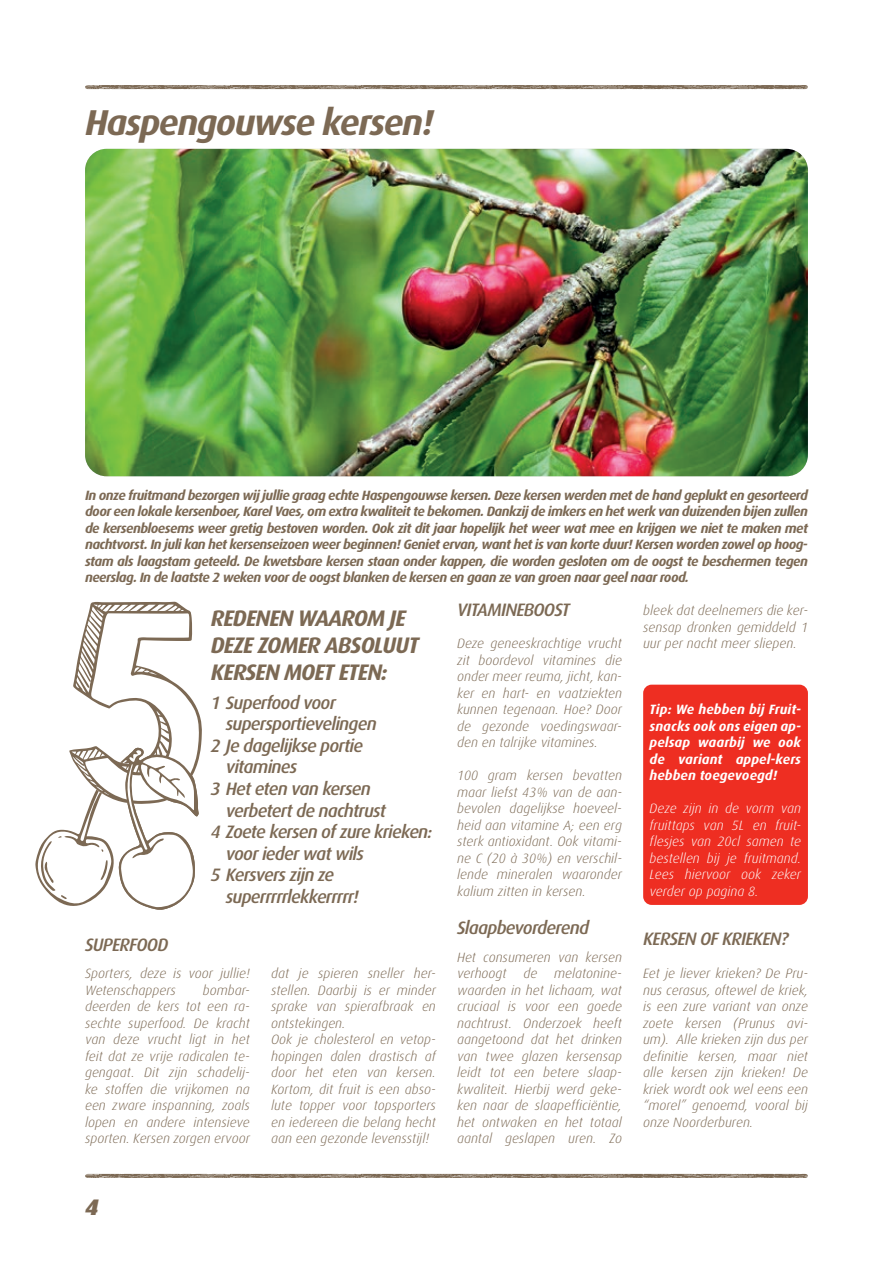
<style>
.page{position:relative;width:893px;height:1263px;background:#fff}
.page>*{position:absolute;margin:0;border:0;box-sizing:border-box;transform-origin:0 0}
.t1{font:italic 700 36px "Dax";letter-spacing:-.04em;color:#7c6954}
.t2{font:italic 700 22.5px/27px "Dax";letter-spacing:-.04em;color:#7c6954}
.t3{font:italic 900 22.5px "Dax";color:#7c6954}
.t4{font:italic 500 18px "Dax";letter-spacing:-.04em;color:#7c6954}
.t5{font:italic 300 13.5px/16.5px "Dax";letter-spacing:.005em;color:#7c6954;text-align:justify}
.t6{font:italic 700 13.5px/16.5px "Dax";letter-spacing:-.04em;color:#7c6954;text-align:justify}
.t7{font:italic 300 13.5px/16.5px "Dax";letter-spacing:.005em;color:#fff;text-align:justify}
.t8{font:italic 700 13.5px/16.5px "Dax";letter-spacing:.005em;color:#fff;text-align:justify}
</style>
<div class="page">
<svg style="left:85px;top:85px;width:723px;height:4px;background:#8f7f6e"></svg>
<svg style="left:85px;top:1174px;width:723px;height:4px;background:#8f7f6e"></svg>
<img style="left:85px;top:149px;width:723px;height:327px">
<svg style="left:35px;top:602px;width:167px;height:308px"></svg>
<div style="left:643px;top:685px;width:165px;height:220px;background:#ee2e22;border-radius:9px"></div>
<h1 class="t1" style="left:85px;top:102px;width:350px">Haspengouwse kersen!</h1>
<p class="t6" style="left:85px;top:487px;width:724px">In onze fruitmand bezorgen wij jullie graag echte Haspengouwse kersen. Deze kersen werden met de hand geplukt en gesorteerd door een lokale kersenboer, Karel Vaes, om extra kwaliteit te bekomen. Dankzij de imkers en het werk van duizenden bijen zullen de kersenbloesems weer gretig bestoven worden. Ook zit dit jaar hopelijk het weer wat mee en krijgen we niet te maken met nachtvorst. In juli kan het kersenseizoen weer beginnen! Geniet ervan, want het is van korte duur! Kersen worden zowel op hoog&shy;stam als laagstam geteeld. De kwetsbare kersen staan onder kappen, die worden gesloten om de oogst te beschermen tegen neerslag. In de laatste 2 weken voor de oogst blanken de kersen en gaan ze van groen naar geel naar rood.</p>
<h2 class="t2" style="left:211px;top:605px;width:210px">REDENEN WAAROM JE<br>DEZE ZOMER ABSOLUUT<br>KERSEN MOET ETEN:</h2>
<h3 class="t4" style="left:211px;top:692px;width:127px">1 Superfood voor</h3>
<h3 class="t4" style="left:226px;top:714px;width:152px">supersportievelingen</h3>
<h3 class="t4" style="left:211px;top:735px;width:154px">2 Je dagelijkse portie</h3>
<h3 class="t4" style="left:226px;top:757px;width:73px">vitamines</h3>
<h3 class="t4" style="left:211px;top:779px;width:161px">3 Het eten van kersen</h3>
<h3 class="t4" style="left:226px;top:800px;width:162px">verbetert de nachtrust</h3>
<h3 class="t4" style="left:211px;top:822px;width:223px">4 Zoete kersen of zure krieken:</h3>
<h3 class="t4" style="left:226px;top:843px;width:140px">voor ieder wat wils</h3>
<h3 class="t4" style="left:211px;top:865px;width:125px">5 Kersvers zijn ze</h3>
<h3 class="t4" style="left:226px;top:887px;width:135px">superrrrrlekkerrrrr!</h3>
<h3 class="t4" style="left:85px;top:934px;width:85px">SUPERFOOD</h3>
<p class="t5" style="left:85px;top:965px;width:166px">Sporters, deze is voor jullie!<br>Wetenschappers</p>
<p class="t5" style="left:85px;top:982px;width:166px;text-indent:118px">bombar&shy;deerden de kers tot een ra&shy;sechte superfood. De kracht van deze vrucht ligt in het feit dat ze vrije radicalen te&shy;gengaat. Dit zijn schadelij&shy;ke stoffen die vrijkomen na een zware inspanning, zoals lopen en andere intensieve sporten. Kersen zorgen ervoor</p>
<p class="t5" style="left:271px;top:965px;width:166px;text-align:left">dat je spieren sneller her&shy;stellen. Daarbij is er minder sprake van spierafbraak en ontstekingen.<br>Ook je cholesterol en vetop&shy;hopingen dalen drastisch af door het eten van kersen.<br>Kortom, dit fruit is een abso&shy;lute topper voor topsporters en iedereen die belang hecht aan een gezonde levensstijl!</p>
<h3 class="t4" style="left:457px;top:600px;width:114px">VITAMINEBOOST</h3>
<p class="t5" style="left:457px;top:635px;width:166px">Deze geneeskrachtige vrucht zit boordevol vitamines die onder meer reuma, jicht, kan&shy;ker en hart- en vaatziekten kunnen tegenaan. Hoe? Door de gezonde voedingswaar&shy;den en talrijke vitamines.</p>
<p class="t5" style="left:457px;top:767px;width:166px">100 gram kersen bevatten maar liefst 43% van de aan&shy;bevolen dagelijkse hoeveel&shy;heid aan vitamine A; een erg sterk antioxidant. Ook vitami&shy;ne C (20 à 30%) en verschil&shy;lende mineralen waaronder kalium zitten in kersen.</p>
<h3 class="t4" style="left:457px;top:917px;width:133px">Slaapbevorderend</h3>
<p class="t5" style="left:457px;top:949px;width:166px">Het consumeren van kersen verhoogt de melatonine&shy;waarden in het lichaam, wat cruciaal is voor een goede nachtrust. Onderzoek heeft aangetoond dat het drinken van twee glazen kersensap leidt tot een betere slaap&shy;kwaliteit. Hierbij werd geke&shy;ken naar de slaapefficiëntie, het ontwaken en het totaal aantal geslapen uren. Zo</p>
<p class="t5" style="left:643px;top:602px;width:166px">bleek dat deelnemers die ker&shy;sensap dronken gemiddeld 1 uur per nacht meer sliepen.</p>
<p class="t8" style="left:649px;top:701px;width:153px">Tip: We hebben bij Fruit&shy;snacks ook ons eigen ap&shy;pelsap waarbij we ook de variant appel-kers hebben toegevoegd!</p>
<p class="t7" style="left:649px;top:800px;width:153px">Deze zijn in de vorm van fruittaps van 5L en fruit&shy;flesjes van 20cl samen te bestellen bij je fruitmand.<br>Lees hiervoor ook zeker verder op pagina 8.</p>
<h3 class="t4" style="left:643px;top:929px;width:147px">KERSEN OF KRIEKEN?</h3>
<p class="t5" style="left:643px;top:965px;width:166px">Eet je liever krieken? De Pru&shy;nus cerasus, oftewel de kriek, is een zure variant van onze zoete kersen (Prunus avi&shy;um). Alle krieken zijn dus per definitie kersen, maar niet alle kersen zijn krieken! De kriek wordt ook wel eens een “morel” genoemd, vooral bij onze Noorderburen.</p>
<h2 class="t3" style="left:85px;top:1194px;width:15px">4</h2>
</div>
